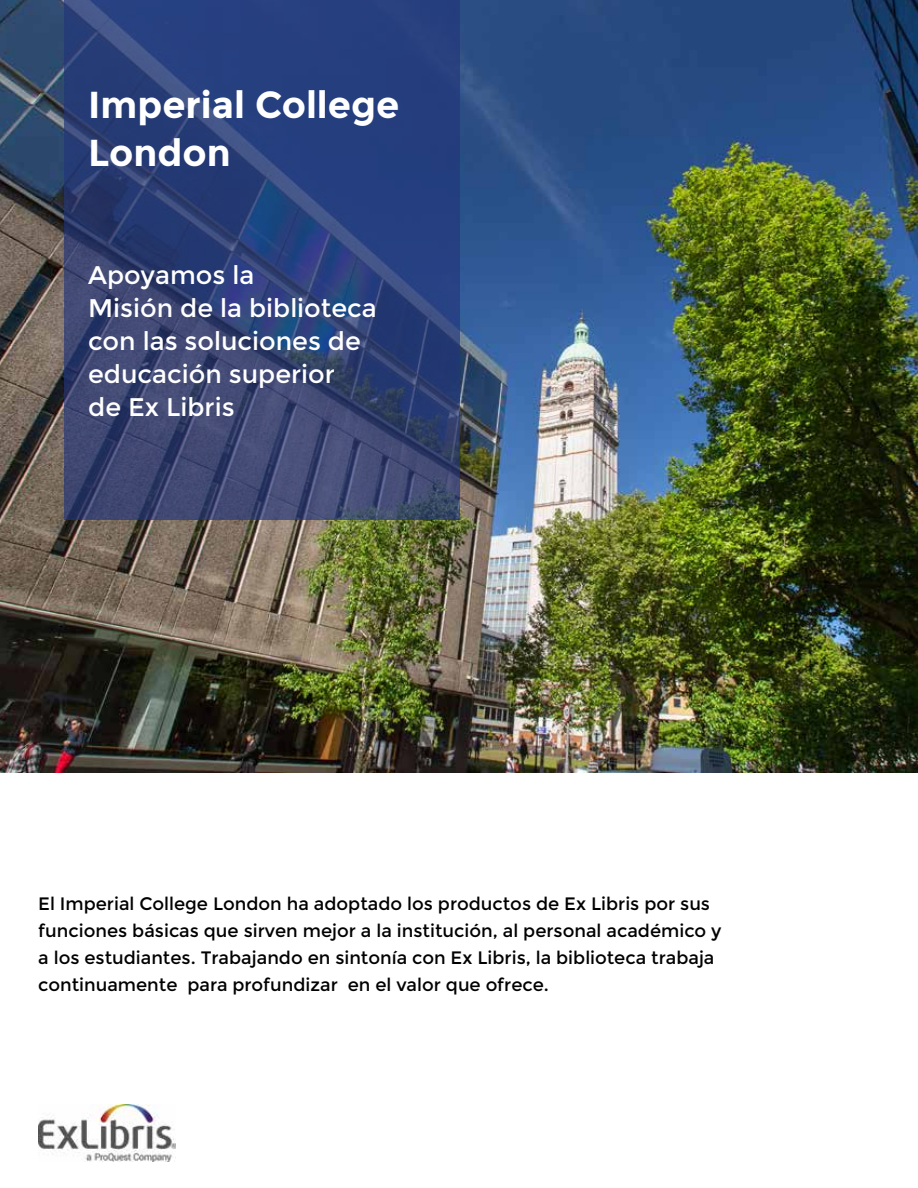
<style>
.page{position:relative;width:918px;height:1188px;background:#fff}
.page>*{position:absolute;margin:0;border:0;box-sizing:border-box;transform-origin:0 0}
.t1{font:700 37.5px/48px "Montserrat";color:#fff}
.t2{font:25.5px/33px "Montserrat";color:#fff}
.t3{font:18px/27px "Montserrat";color:#000}
</style>
<div class="page">
<img style="left:0;top:0;width:918px;height:772px">
<svg style="left:65px;top:0;width:395px;height:519px;background:#304277"></svg>
<img style="left:38px;top:1104px;width:137px;height:57px">
<h1 class="t1" style="left:88px;top:81px;width:313px">Imperial College<br>London</h1>
<h2 class="t2" style="left:88px;top:259px;width:290px">Apoyamos la<br>Misión de la biblioteca con las soluciones de educación superior<br>de Ex Libris</h2>
<p class="t3" style="left:38px;top:891px;width:685px">El Imperial College London ha adoptado los productos de Ex Libris por sus funciones básicas que sirven mejor a la institución, al personal académico y a los estudiantes. Trabajando en sintonía con Ex Libris, la biblioteca trabaja continuamente para profundizar en el valor que ofrece.</p>
</div>
